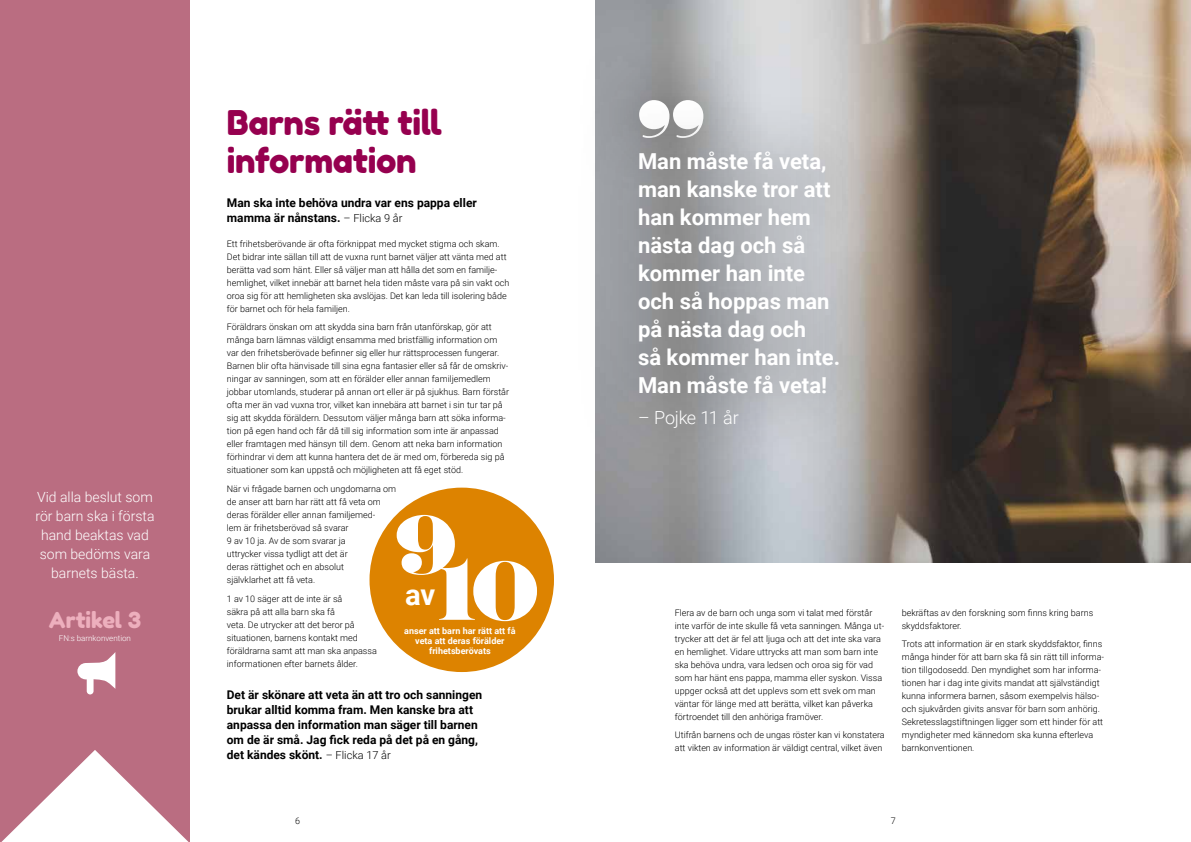
<style>
.page{position:relative;width:1191px;height:842px;background:#fff}
.page>*{position:absolute;margin:0;border:0;box-sizing:border-box;transform-origin:0 0}
.t1{font:110px "Sahara Bodoni";color:#fff}
.t2{font:76px "Sahara Bodoni";color:#fff}
.t3{font:75.6px "Sahara Bodoni";color:#fff}
.t4{font:34px/38px "Fredoka One";letter-spacing:-.01em;color:#96004f}
.t5{font:700 29.3px "Roboto";color:#fff}
.t6{font:700 22px/28px "Roboto";color:#fff}
.t7{font:22px "Fredoka One";color:#edafbd}
.t8{font:300 18px "Roboto";letter-spacing:-.015em;color:#fff}
.t9{font:300 14px/19px "Roboto";color:#fff;text-align:center}
.t10{font:700 12px/15px "Roboto";color:#000}
.t11{font:300 9px/13px "Roboto";color:#000}
.t12{font:700 9px "Roboto";color:#fff}
.t13{font:300 8px "Roboto";color:#fff}
.s1{font-weight:300;font-size:11px}
</style>
<div class="page">
<div style="left:369px;top:488px;width:185px;height:184px;background:#dd8300;border-radius:50%"></div>
<div style="left:0;top:0;width:190px;height:842px;background:#ba6d81"></div>
<svg style="left:85px;top:652px;width:30px;height:37px"></svg>
<div style="left:87px;top:665px;width:7px;height:29px;background:#fff;border-radius:3px"></div>
<div style="left:77px;top:663px;width:17px;height:16px;background:#fff;border-radius:50%"></div>
<svg style="left:1px;top:750px;width:187px;height:92px"></svg>
<img style="left:595px;top:0;width:596px;height:563px">
<div style="left:580px;top:40px;width:183px;height:155px;background:#000;opacity:.62"></div>
<div style="left:578px;top:94px;width:312px;height:389px;background:#000;opacity:.62"></div>
<h3 class="t9" style="left:35px;top:487px;width:121px">Vid alla beslut som rör barn ska i första hand beaktas vad som bedöms vara barnets bästa.</h3>
<h3 class="t7" style="left:49px;top:607px;width:94px">Artikel 3</h3>
<p class="t13" style="left:59px;top:633px;width:74px">FN:s barnkonvention</p>
<h3 class="t4" style="left:227px;top:104px;width:217px">Barns rätt till information</h3>
<h3 class="t10" style="left:227px;top:195px;width:251px">Man ska inte behöva undra var ens pappa eller mamma är nånstans. <span class="s1">– Flicka 9 år</span></h3>
<p class="t11" style="left:227px;top:237px;width:284px">Ett frihetsberövande är ofta förknippat med mycket stigma och skam.<br>Det bidrar inte sällan till att de vuxna runt barnet väljer att vänta med att berätta vad som hänt. Eller så väljer man att hålla det som en familje&shy;hemlighet, vilket innebär att barnet hela tiden måste vara på sin vakt och oroa sig för att hemligheten ska avslöjas. Det kan leda till isolering både för barnet och för hela familjen.</p>
<p class="t11" style="left:227px;top:320px;width:284px">Föräldrars önskan om att skydda sina barn från utanförskap, gör att många barn lämnas väldigt ensamma med bristfällig information om var den frihetsberövade befinner sig eller hur rättsprocessen fungerar.<br>Barnen blir ofta hänvisade till sina egna fantasier eller så får de omskriv&shy;ningar av sanningen, som att en förälder eller annan familjemedlem jobbar utomlands, studerar på annan ort eller är på sjukhus. Barn förstår ofta mer än vad vuxna tror, vilket kan innebära att barnet i sin tur tar på sig att skydda föräldern. Dessutom väljer många barn att söka informa&shy;tion på egen hand och får då till sig information som inte är anpassad eller framtagen med hänsyn till dem. Genom att neka barn information förhindrar vi dem att kunna hantera det de är med om, förbereda sig på situationer som kan uppstå och möjligheten att få eget stöd.</p>
<p class="t11" style="left:227px;top:482px;width:171px">När vi frågade barnen och ungdomarna om de anser att barn har rätt att få veta om deras förälder eller annan familjemed-<br>lem är frihetsberövad så svarar<br>9 av 10 ja. Av de som svarar ja<br>uttrycker vissa tydligt att det är<br>deras rättighet och en absolut<br>självklarhet att få veta.</p>
<p class="t11" style="left:227px;top:592px;width:151px">1 av 10 säger att de inte är så<br>säkra på att alla barn ska få<br>veta. De utrycker att det beror på situationen, barnens kontakt med föräldrarna samt att man ska anpassa informationen efter barnets ålder.</p>
<h3 class="t10" style="left:227px;top:687px;width:257px">Det är skönare att veta än att tro och sanningen brukar alltid komma fram. Men kanske bra att anpassa den information man säger till barnen om de är små. Jag fick reda på det på en gång, det kändes skönt. <span class="s1">– Flicka 17 år</span></h3>
<h3 class="t3" style="left:395px;top:493px;width:63px">9</h3>
<h2 class="t2" style="left:437px;top:538px;width:103px">10</h2>
<p class="t12" style="left:429px;top:645px;width:63px">frihetsberövats</p>
<h3 class="t5" style="left:405px;top:574px;width:32px">av</h3>
<p class="t12" style="left:415px;top:635px;width:91px">veta att deras förälder</p>
<p class="t12" style="left:404px;top:625px;width:113px">anser att barn har rätt att få</p>
<h1 class="t1" style="left:638px;top:68px;width:68px">”</h1>
<h3 class="t6" style="left:638px;top:147px;width:204px">Man måste få veta, man kanske tror att han kommer hem nästa dag och så kommer han inte och så hoppas man på nästa dag och<br>så kommer han inte.<br>Man måste få veta!</h3>
<h3 class="t8" style="left:638px;top:405px;width:102px">– Pojke 11 år</h3>
<p class="t11" style="left:675px;top:605px;width:211px">Flera av de barn och unga som vi talat med förstår inte varför de inte skulle få veta sanningen. Många ut&shy;trycker att det är fel att ljuga och att det inte ska vara en hemlighet. Vidare uttrycks att man som barn inte ska behöva undra, vara ledsen och oroa sig för vad som har hänt ens pappa, mamma eller syskon. Vissa uppger också att det upplevs som ett svek om man väntar för länge med att berätta, vilket kan påverka förtroendet till den anhöriga framöver.</p>
<p class="t11" style="left:675px;top:728px;width:211px">Utifrån barnens och de ungas röster kan vi konstatera att vikten av information är väldigt central, vilket även</p>
<p class="t11" style="left:901px;top:605px;width:193px">bekräftas av den forskning som finns kring barns skyddsfaktorer.</p>
<p class="t11" style="left:901px;top:637px;width:204px">Trots att information är en stark skyddsfaktor, finns många hinder för att barn ska få sin rätt till informa&shy;tion tillgodosedd. Den myndighet som har informa&shy;tionen har i dag inte givits mandat att självständigt kunna informera barnen, såsom exempelvis hälso&shy;och sjukvården givits ansvar för barn som anhörig.<br>Sekretesslagstiftningen ligger som ett hinder för att myndigheter med kännedom ska kunna efterleva barnkonventionen.</p>
<p class="t11" style="left:295px;top:814px;width:6px">6</p>
<p class="t11" style="left:890px;top:814px;width:6px">7</p>
</div>
